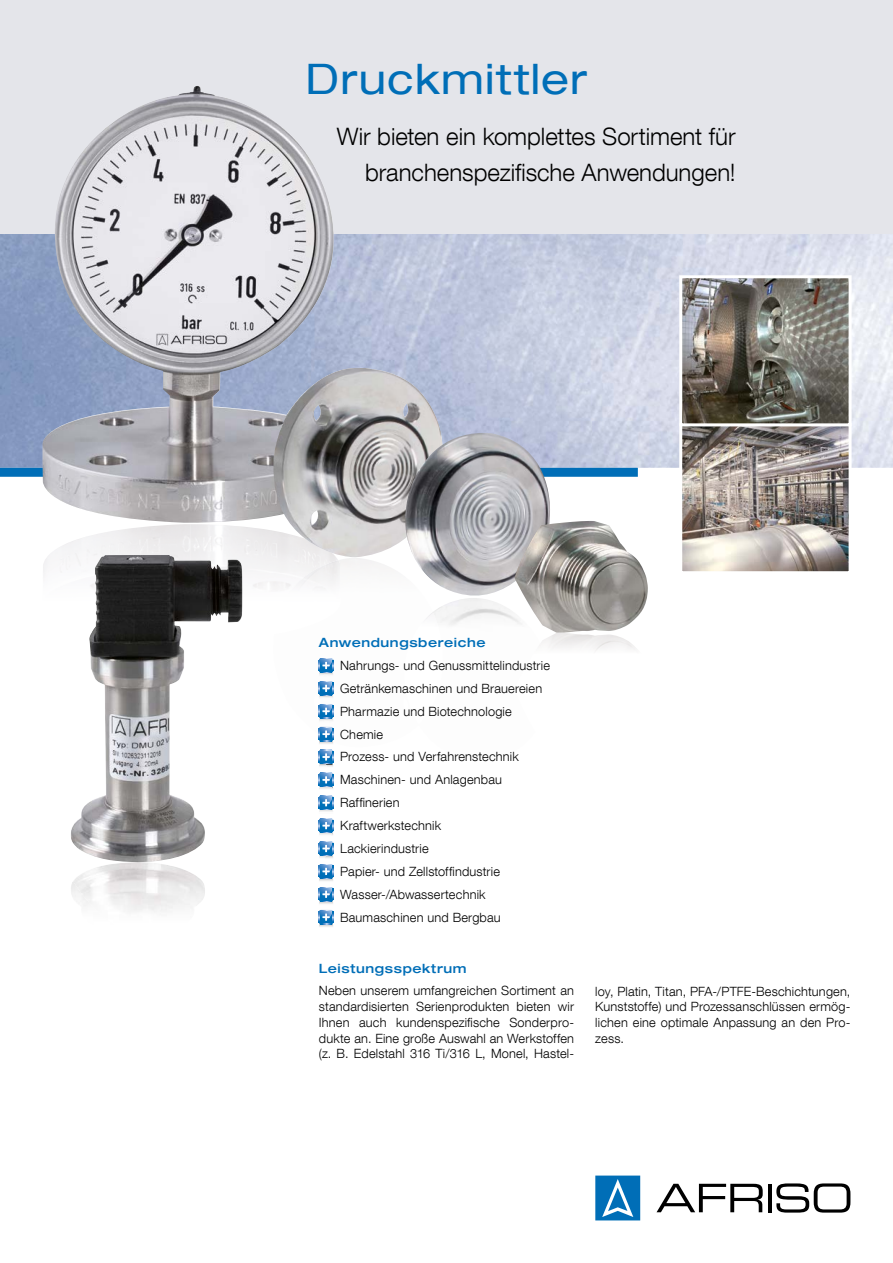
<style>
.page{position:relative;width:893px;height:1263px;background:#fff}
.page>*{position:absolute;margin:0;border:0;box-sizing:border-box;transform-origin:0 0}
.t1{font:expanded 42px "Helvetica Neue LT Com";letter-spacing:.03em;color:#006eb7}
.t2{font:300 24px/36px "Helvetica Neue LT Com";color:#000;text-align:right}
.t3{font:300 12.75px/23px "Helvetica Neue LT Com";letter-spacing:.015em;color:#000;text-align:justify}
.t4{font:500 expanded 12.75px "Helvetica Neue LT Com";letter-spacing:.045em;color:#006eb7}
</style>
<div class="page">
<img style="left:342px;top:234px;width:551px;height:187px">
<img style="left:437px;top:421px;width:456px;height:47px">
<div style="left:0;top:0;width:893px;height:234px;background:#e4e5ea"></div>
<svg style="left:0;top:468px;width:638px;height:9px;background:#2f7eb3"></svg>
<img style="left:43px;top:86px;width:299px;height:437px">
<img style="left:318px;top:820px;width:1px;height:94px">
<img style="left:43px;top:524px;width:295px;height:49px">
<img style="left:683px;top:279px;width:165px;height:291px">
<div style="left:679px;top:423px;width:173px;height:151px;border:3px solid #fff"></div>
<div style="left:679px;top:275px;width:173px;height:151px;border:3px solid #fff"></div>
<svg style="left:657px;top:1184px;width:106px;height:28px"></svg>
<hr style="left:768px;top:1184px;width:4px;height:28px;background:#000">
<svg style="left:776px;top:1183px;width:74px;height:29px"></svg>
<svg style="left:595px;top:1175px;width:45px;height:45px;background:#2b86c3"></svg>
<img style="left:273px;top:368px;width:80px;height:141px">
<img style="left:273px;top:558px;width:82px;height:182px">
<img style="left:274px;top:560px;width:67px;height:74px">
<img style="left:397px;top:433px;width:155px;height:163px">
<img style="left:71px;top:882px;width:2px;height:14px">
<img style="left:73px;top:864px;width:88px;height:48px">
<img style="left:161px;top:864px;width:44px;height:48px">
<img style="left:71px;top:555px;width:171px;height:309px">
<img style="left:514px;top:521px;width:134px;height:112px">
<img style="left:319px;top:673px;width:14px;height:4px">
<svg style="left:319px;top:658px;width:15px;height:15px"></svg>
<img style="left:319px;top:719px;width:14px;height:3px">
<svg style="left:319px;top:681px;width:15px;height:38px"></svg>
<img style="left:319px;top:810px;width:14px;height:2px">
<svg style="left:319px;top:727px;width:15px;height:83px"></svg>
<svg style="left:319px;top:818px;width:15px;height:109px"></svg>
<h1 class="t1" style="left:306px;top:52px;width:283px">Druckmittler</h1>
<h2 class="t2" style="left:337px;top:118px;width:400px">Wir bieten ein komplettes Sortiment für branchenspezifische Anwendungen!</h2>
<p class="t4" style="left:319px;top:634px;width:168px">Anwendungsbereiche</p>
<p class="t3" style="left:340px;top:654px;width:211px;text-align:left">Nahrungs- und Genussmittelindustrie<br>Getränkemaschinen und Brauereien<br>Pharmazie und Biotechnologie<br>Chemie<br>Prozess- und Verfahrenstechnik<br>Maschinen- und Anlagenbau<br>Raffinerien<br>Kraftwerkstechnik<br>Lackierindustrie<br>Papier- und Zellstoffindustrie<br>Wasser-/Abwassertechnik<br>Baumaschinen und Bergbau</p>
<p class="t4" style="left:319px;top:960px;width:149px">Leistungsspektrum</p>
<p class="t3" style="left:319px;top:983px;width:257px;line-height:15.8px">Neben unserem umfangreichen Sortiment an standardisierten Serienprodukten bieten wir Ihnen auch kundenspezifische Sonderpro&shy;dukte an. Eine große Auswahl an Werkstoffen (z. B. Edelstahl 316 Ti/316 L, Monel, Hastel-</p>
<p class="t3" style="left:595px;top:983px;width:257px;line-height:15.8px">loy, Platin, Titan, PFA-/PTFE-Beschichtungen, Kunststoffe) und Prozessanschlüssen ermög&shy;lichen eine optimale Anpassung an den Pro&shy;zess.</p>
</div>
